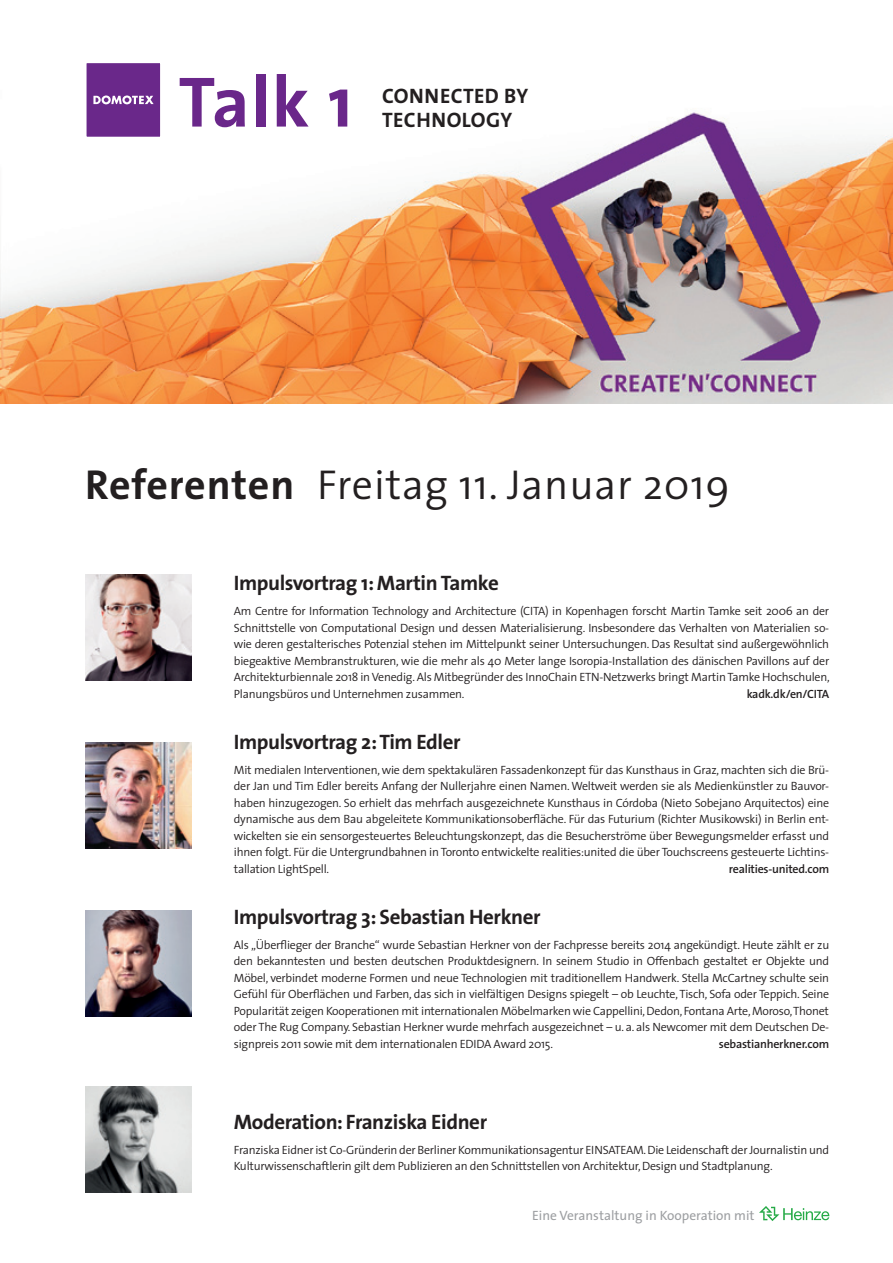
<style>
.page{position:relative;width:893px;height:1263px;background:#fff}
.page>*{position:absolute;margin:0;border:0;box-sizing:border-box;transform-origin:0 0}
.t1{font:700 72px "The Sans";color:#6a278a}
.t2{font:300 42px "The Sans";letter-spacing:.02em;color:#231f20}
.t3{font:700 21px "The Sans";letter-spacing:-.02em;color:#231f20}
.t4{font:700 21px/24px "The Sans";letter-spacing:.02em;color:#231f20}
.t5{font:13.5px "The Sans";color:#9d9fa2}
.t6{font:300 12px/16.5px "The Sans";letter-spacing:-.02em;color:#231f20;text-align:justify}
.t7{font:600 12px "The Sans";letter-spacing:-.02em;color:#231f20}
.s1{font-weight:700}
</style>
<div class="page">
<img style="left:85px;top:742px;width:106px;height:107px">
<img style="left:85px;top:1086px;width:106px;height:106px">
<img style="left:85px;top:574px;width:106px;height:106px">
<img style="left:85px;top:910px;width:106px;height:107px">
<img style="left:0;top:112px;width:893px;height:292px">
<svg style="left:84px;top:63px;width:78px;height:76px;background:#7e4599"></svg>
<svg style="left:759px;top:1206px;width:70px;height:15px"></svg>
<h1 class="t1" style="left:179px;top:42px;width:176px">Talk 1</h1>
<h3 class="t4" style="left:382px;top:83px;width:148px">CONNECTED BY<br>TECHNOLOGY</h3>
<h2 class="t2" style="left:85px;top:449px;width:646px"><span class="s1">Referenten</span> Freitag 11. Januar 2019</h2>
<h3 class="t3" style="left:234px;top:565px;width:266px">Impulsvortrag 1: Martin Tamke</h3>
<p class="t6" style="left:234px;top:602px;width:597px">Am Centre for Information Technology and Architecture (CITA) in Kopenhagen forscht Martin Tamke seit 2006 an der Schnittstelle von Computational Design und dessen Materialisierung. Insbesondere das Verhalten von Materialien so&shy;wie deren gestalterisches Potenzial stehen im Mittelpunkt seiner Untersuchungen. Das Resultat sind außergewöhnlich biegeaktive Membranstrukturen, wie die mehr als 40 Meter lange Isoropia-Installation des dänischen Pavillons auf der Architekturbiennale 2018 in Venedig. Als Mitbegründer des InnoChain ETN-Netzwerks bringt Martin Tamke Hochschulen, Planungsbüros und Unternehmen zusammen.</p>
<p class="t7" style="left:747px;top:683px;width:84px">kadk.dk/en/CITA</p>
<h3 class="t3" style="left:234px;top:724px;width:228px">Impulsvortrag 2: Tim Edler</h3>
<p class="t6" style="left:234px;top:761px;width:597px">Mit medialen Interventionen, wie dem spektakulären Fassadenkonzept für das Kunsthaus in Graz, machten sich die Brü&shy;der Jan und Tim Edler bereits Anfang der Nullerjahre einen Namen. Weltweit werden sie als Medienkünstler zu Bauvor&shy;haben hinzugezogen. So erhielt das mehrfach ausgezeichnete Kunsthaus in Córdoba (Nieto Sobejano Arquitectos) eine dynamische aus dem Bau abgeleitete Kommunikationsoberfläche. Für das Futurium (Richter Musikowski) in Berlin ent&shy;wickelten sie ein sensorgesteuertes Beleuchtungskonzept, das die Besucherströme über Bewegungsmelder erfasst und ihnen folgt. Für die Untergrundbahnen in Toronto entwickelte realities:united die über Touchscreens gesteuerte Lichtins&shy;tallation LightSpell.</p>
<p class="t7" style="left:729px;top:858px;width:102px">realities-united.com</p>
<h3 class="t3" style="left:234px;top:899px;width:308px">Impulsvortrag 3: Sebastian Herkner</h3>
<p class="t6" style="left:234px;top:936px;width:597px">Als „Überflieger der Branche“ wurde Sebastian Herkner von der Fachpresse bereits 2014 angekündigt. Heute zählt er zu den bekanntesten und besten deutschen Produktdesignern. In seinem Studio in Offenbach gestaltet er Objekte und Möbel, verbindet moderne Formen und neue Technologien mit traditionellem Handwerk. Stella McCartney schulte sein Gefühl für Oberflächen und Farben, das sich in vielfältigen Designs spiegelt – ob Leuchte, Tisch, Sofa oder Teppich. Seine Popularität zeigen Kooperationen mit internationalen Möbelmarken wie Cappellini, Dedon, Fontana Arte, Moroso, Thonet oder The Rug Company. Sebastian Herkner wurde mehrfach ausgezeichnet – u. a. als Newcomer mit dem Deutschen De&shy;signpreis 2011 sowie mit dem internationalen EDIDA Award 2015.</p>
<p class="t7" style="left:719px;top:1033px;width:112px">sebastianherkner.com</p>
<h3 class="t3" style="left:234px;top:1104px;width:255px">Moderation: Franziska Eidner</h3>
<p class="t6" style="left:234px;top:1141px;width:597px">Franziska Eidner ist Co-Gründerin der Berliner Kommunikationsagentur EINSATEAM. Die Leidenschaft der Journalistin und<br>Kulturwissenschaftlerin gilt dem Publizieren an den Schnittstellen von Architektur, Design und Stadtplanung.</p>
<p class="t5" style="left:532px;top:1205px;width:224px">Eine Veranstaltung in Kooperation mit</p>
</div>
